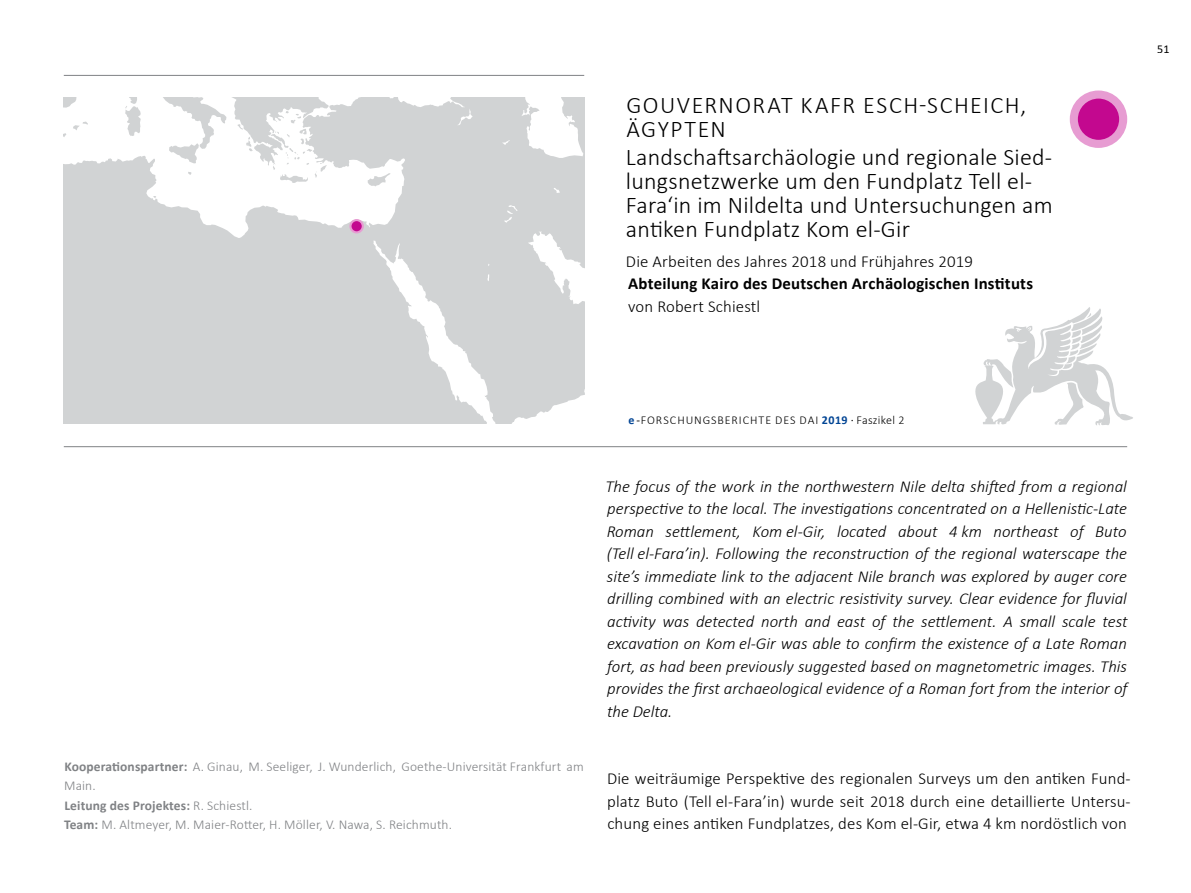
<style>
.page{position:relative;width:1191px;height:893px;background:#fff}
.page>*{position:absolute;margin:0;border:0;box-sizing:border-box;transform-origin:0 0}
.t1{font:300 24px/24px "Calibri";letter-spacing:.01em;color:#000}
.t2{font:300 24px "Calibri";letter-spacing:.065em;color:#000}
.t3{font:italic 300 16.8px/22.5px "Calibri";color:#000;text-align:justify}
.t4{font:300 16.8px/22.5px "Calibri";letter-spacing:.01em;color:#000;text-align:justify}
.t5{font:700 16.8px "Calibri";letter-spacing:.01em;color:#000}
.t6{font:300 13.5px/19.5px "Calibri";letter-spacing:.01em;color:#808285}
.t7{font:300 12px "Calibri";letter-spacing:.08em;color:#000}
.t8{font:12px "Calibri";color:#000}
.s1{font-weight:700}
.s2{font-weight:700;color:#004494}
.s3{font-weight:400}
</style>
<div class="page">
<svg style="left:1073px;top:95px;width:50px;height:49px;background:#c81d98"></svg>
<div style="left:1069px;top:91px;width:58px;height:57px;border:8px solid #e79cd2;border-radius:50%"></div>
<hr style="left:64px;top:75px;width:520px;height:1px;background:#808285">
<hr style="left:64px;top:446px;width:1063px;height:1px;background:#808285">
<svg style="left:975px;top:307px;width:158px;height:119px"></svg>
<svg style="left:64px;top:98px;width:520px;height:326px;fill:#d1d3d4"></svg>
<div style="left:350px;top:220px;width:13px;height:12px;background:#c3088f;border-radius:50%"></div>
<div style="left:349px;top:219px;width:15px;height:14px;border:2px solid #e79cd2;border-radius:50%"></div>
<h1 class="t1" style="left:626px;top:93px;width:140px">Gouvernorat</h1>
<h1 class="t1" style="left:800px;top:93px;width:29px">Kafr</h1>
<h1 class="t2" style="left:863px;top:90px;width:165px">esch-Sch eich,</h1>
<h1 class="t1" style="left:626px;top:115px;width:428px;line-height:28.2px">Ägypten<br>Landschaftsarchäologie und regionale Sied-</h1>
<h1 class="t1" style="left:626px;top:169px;width:428px">lungsnetzwerke um den Fundplatz Tell el-<br>Fara‘in im Nildelta und Untersuchungen am antiken Fundplatz Kom el-Gir</h1>
<p class="t4" style="left:626px;top:250px;width:348px">Die Arbeiten des Jahres 2018 und Frühjahres 2019</p>
<p class="t5" style="left:628px;top:272px;width:406px">Abteilung Kairo des Deutschen Archäologischen Instituts</p>
<p class="t4" style="left:628px;top:295px;width:134px">von Robert Schiestl</p>
<p class="t8" style="left:1157px;top:41px;width:14px">51</p>
<p class="t6" style="left:64px;top:756px;width:521px"><span class="s1">Kooperationspartner:</span> A. Ginau, M. Seeliger, J. Wunderlich, Goethe-Universität Frankfurt am Main.<br><span class="s1">Leitung des Projektes:</span> R. Schiestl.<br><span class="s1">Team:</span> M. Altmeyer, M. Maier-Rotter, H. Möller, V. Nawa, S. Reichmuth.</p>
<p class="t7" style="left:628px;top:413px;width:278px"><span class="s2">e</span><span class="s3">-</span>Forschungsberichte des DAI <span class="s2">2019</span> <span class="s3">·</span> Faszikel 2</p>
<p class="t3" style="left:605px;top:475px;width:523px">The focus of the work in the northwestern Nile delta shifted from a regional perspective to the local. The investigations concentrated on a Hellenistic-Late Roman settlement, Kom el-Gir, located about 4 km northeast of Buto (Tell el-Fara’in). Following the reconstruction of the regional waterscape the site’s immediate link to the adjacent Nile branch was explored by auger core drilling combined with an electric resistivity survey. Clear evidence for fluvial activity was detected north and east of the settlement. A small scale test excavation on Kom el-Gir was able to confirm the existence of a Late Roman fort, as had been previously suggested based on magnetometric images. This provides the first archaeological evidence of a Roman fort from the interior of the Delta.</p>
<p class="t4" style="left:607px;top:767px;width:525px">Die weiträumige Perspektive des regionalen Surveys um den antiken Fund&shy;platz Buto (Tell el-Fara’in) wurde seit 2018 durch eine detaillierte Untersu&shy;chung eines antiken Fundplatzes, des Kom el-Gir, etwa 4 km nordöstlich von</p>
</div>
